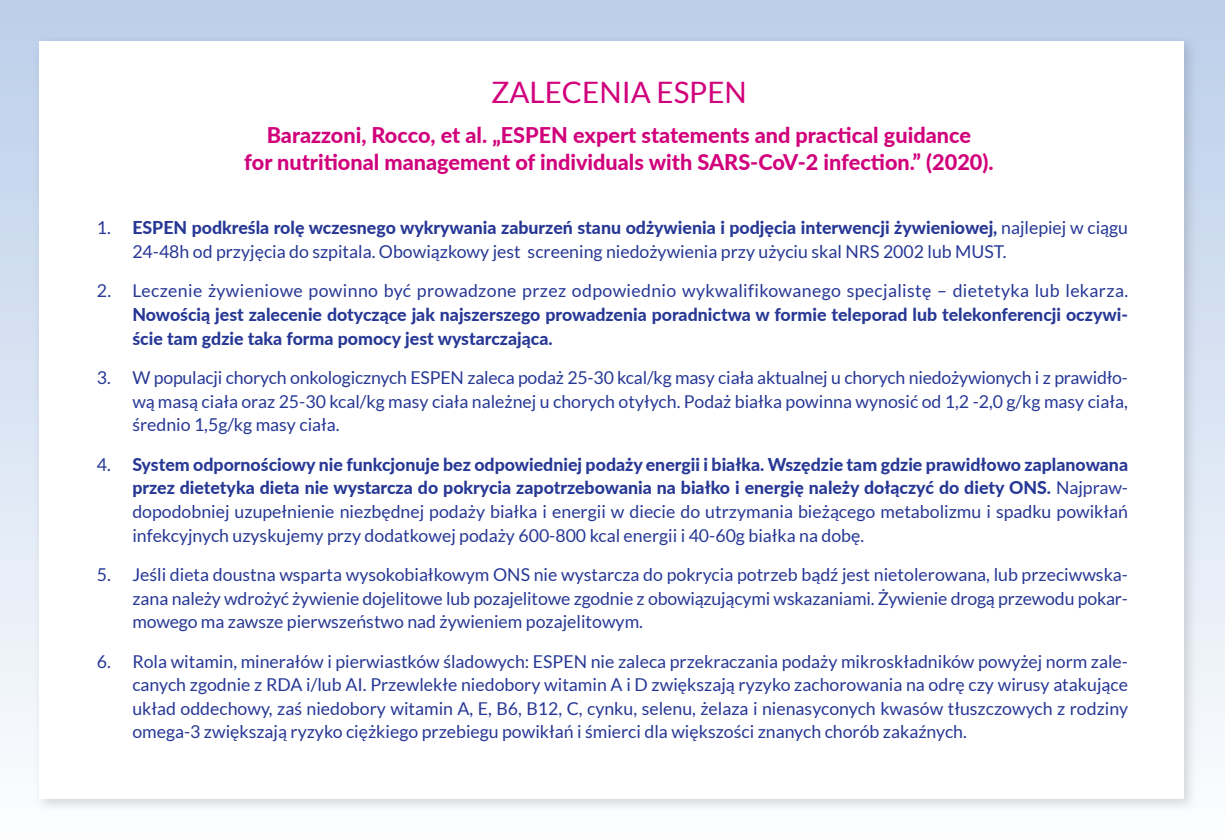
<style>
.page{position:relative;width:1225px;height:840px;background:#fff}
.page>*{position:absolute;margin:0;border:0;box-sizing:border-box;transform-origin:0 0}
.t1{font:29.57px "Lato";color:#d1017c}
.t2{font:800 21.7px "Lato";color:#d1017c}
.t3{font:17.68px/23.6px "Lato";color:#273895;text-align:justify}
.t4{font:800 17.68px/23.6px "Lato";color:#273895;text-align:justify}
.s1{font-weight:800}
.s2{font-weight:400}
</style>
<div class="page">
<div style="left:0;top:0;width:1225px;height:840px;background:linear-gradient(to bottom,#bbceea,#fcfdfe)"></div>
<div style="left:33px;top:34px;width:1165px;height:779px;background:#000;opacity:.15"></div>
<div style="left:40px;top:41px;width:1144px;height:757px;background:#fff"></div>
<p class="t1" style="left:491px;top:76px;width:257px">ZALECENIA ESPEN</p>
<p class="t2" style="left:267px;top:118px;width:706px">Barazzoni, Rocco, et al. „ESPEN expert statements and practical guidance</p>
<p class="t2" style="left:244px;top:146px;width:751px">for nutritional management of individuals with SARS-CoV-2 infection.” (2020).</p>
<p class="t3" style="left:132px;top:216px;width:997px;text-indent:-35px">1. <span class="s1">ESPEN podkreśla rolę wczesnego wykrywania zaburzeń stanu odżywienia i podjęcia interwencji żywieniowej,</span> najlepiej w ciągu<br>24-48h od przyjęcia do szpitala. Obowiązkowy jest screening niedożywienia przy użyciu skal NRS 2002 lub MUST.</p>
<p class="t4" style="left:132px;top:278px;width:997px;text-indent:-35px"><span class="s2">2. Leczenie żywieniowe powinno być prowadzone przez odpowiednio wykwalifikowanego specjalistę – dietetyka lub lekarza.<br></span>Nowością jest zalecenie dotyczące jak najszerszego prowadzenia poradnictwa w formie teleporad lub telekonferencji oczywi&shy;ście tam gdzie taka forma pomocy jest wystarczająca.</p>
<p class="t3" style="left:132px;top:366px;width:997px;text-indent:-35px">3. W populacji chorych onkologicznych ESPEN zaleca podaż 25-30 kcal/kg masy ciała aktualnej u chorych niedożywionych i z prawidło&shy;wą masą ciała oraz 25-30 kcal/kg masy ciała należnej u chorych otyłych. Podaż białka powinna wynosić od 1,2 -2,0 g/kg masy ciała, średnio 1,5g/kg masy ciała.</p>
<p class="t4" style="left:132px;top:452px;width:997px;text-indent:-35px"><span class="s2">4.</span> System odpornościowy nie funkcjonuje bez odpowiedniej podaży energii i białka. Wszędzie tam gdzie prawidłowo zaplanowana przez dietetyka dieta nie wystarcza do pokrycia zapotrzebowania na białko i energię należy dołączyć do diety ONS. <span class="s2">Najpraw&shy;dopodobniej uzupełnienie niezbędnej podaży białka i energii w diecie do utrzymania bieżącego metabolizmu i spadku powikłań infekcyjnych uzyskujemy przy dodatkowej podaży 600-800 kcal energii i 40-60g białka na dobę.</span></p>
<p class="t3" style="left:132px;top:563px;width:997px;text-indent:-35px">5. Jeśli dieta doustna wsparta wysokobiałkowym ONS nie wystarcza do pokrycia potrzeb bądź jest nietolerowana, lub przeciwwska&shy;zana należy wdrożyć żywienie dojelitowe lub pozajelitowe zgodnie z obowiązującymi wskazaniami. Żywienie drogą przewodu pokar&shy;mowego ma zawsze pierwszeństwo nad żywieniem pozajelitowym.</p>
<p class="t3" style="left:132px;top:649px;width:997px;text-indent:-35px">6. Rola witamin, minerałów i pierwiastków śladowych: ESPEN nie zaleca przekraczania podaży mikroskładników powyżej norm zale&shy;canych zgodnie z RDA i/lub AI. Przewlekłe niedobory witamin A i D zwiększają ryzyko zachorowania na odrę czy wirusy atakujące układ oddechowy, zaś niedobory witamin A, E, B6, B12, C, cynku, selenu, żelaza i nienasyconych kwasów tłuszczowych z rodziny omega-3 zwiększają ryzyko ciężkiego przebiegu powikłań i śmierci dla większości znanych chorób zakaźnych.</p>
</div>
